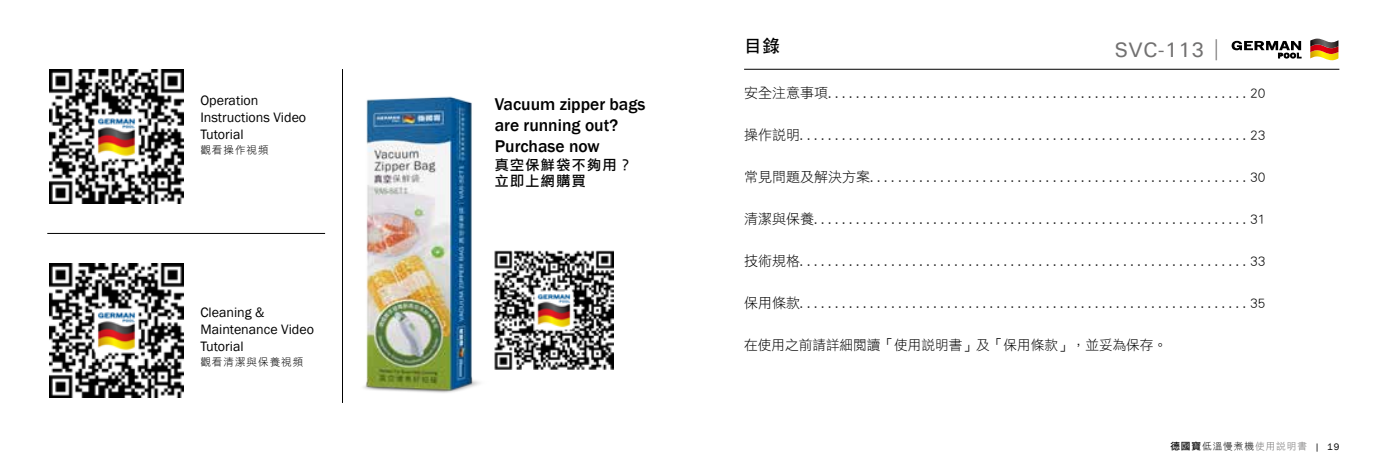
<style>
.page{position:relative;width:1389px;height:472px;background:#fff}
.page>*{position:absolute;margin:0;border:0;box-sizing:border-box;transform-origin:0 0}
.t1{font:500 21px "Univers";color:#727171}
.t2{font:500 17.5px/21px "Franklin Gothic";color:#000}
.t3{font:17.5px "DF Hei Bd HK BF";color:#000}
.t4{font:14px/16.8px "Franklin Gothic";color:#000}
.t5{font:14px/16.8px "DF Li Hei Md HK BF";letter-spacing:.1em;color:#000}
.t6{font:13.65px "DF Li Hei W3 WINP BF";color:#000}
.t7{font:10.5px "DF Li Hei W3 WINP BF";letter-spacing:.1em;color:#000}
.t8{font:9.62px "DF Li Hei W3 WINP BF";letter-spacing:.1em;color:#000}
.s1{font-size:14px}
.s2{font-family:"DF Li Hei Md HK BF"}
.s3{color:#727171}
.s4{font-family:"Franklin Gothic"}
</style>
<div class="page">
<hr style="left:744px;top:69px;width:595px;height:1px;background:#000">
<svg style="left:1310px;top:38px;width:29px;height:23px"></svg>
<svg style="left:1232px;top:41px;width:69px;height:17px"></svg>
<img style="left:50px;top:263px;width:134px;height:134px">
<img style="left:495px;top:250px;width:119px;height:119px">
<img style="left:50px;top:69px;width:134px;height:134px">
<hr style="left:342px;top:69px;width:1px;height:333px;background:#000">
<img style="left:363px;top:96px;width:117px;height:297px">
<hr style="left:47px;top:233px;width:278px;height:1px;background:#000">
<p class="t4" style="left:200px;top:92px;width:107px">Operation<br>Instructions Video<br>Tutorial</p>
<p class="t7" style="left:200px;top:144px;width:70px">觀看操作視頻</p>
<p class="t4" style="left:200px;top:304px;width:115px">Cleaning &amp;<br>Maintenance Video<br>Tutorial</p>
<p class="t7" style="left:200px;top:356px;width:104px">觀看清潔與保養視頻</p>
<p class="t2" style="left:495px;top:93px;width:152px">Vacuum zipper bags are running out?<br>Purchase now</p>
<p class="t5" style="left:495px;top:156px;width:139px">真空保鮮袋不夠用？立即上網購買</p>
<p class="t3" style="left:744px;top:37px;width:37px">目錄</p>
<h1 class="t1" style="left:1114px;top:36px;width:109px">SVC-113 |</h1>
<p class="t6" style="left:744px;top:86px;width:523px"><span class="s1">安全注意事項</span>............................................................ 20</p>
<p class="t6" style="left:744px;top:128px;width:523px"><span class="s1">操作說明</span>................................................................ 23</p>
<p class="t6" style="left:744px;top:170px;width:523px"><span class="s1">常見問題及解決方案</span>...................................................... 30</p>
<p class="t6" style="left:744px;top:212px;width:523px"><span class="s1">清潔與保養</span>.............................................................. 31</p>
<p class="t6" style="left:744px;top:254px;width:523px"><span class="s1">技術規格</span>.................................................................33</p>
<p class="t6" style="left:744px;top:296px;width:523px"><span class="s1">保用條款</span>.................................................................35</p>
<p class="t6" style="left:744px;top:338px;width:425px">在使用之前請詳細閱讀「使用說明書」及「保用條款」，並妥為保存。</p>
<p class="t8" style="left:1170px;top:441px;width:171px"><span class="s2">德國寶</span>低溫慢煮機<span class="s3">使用說明書</span> <span class="s4">| 19</span></p>
</div>
